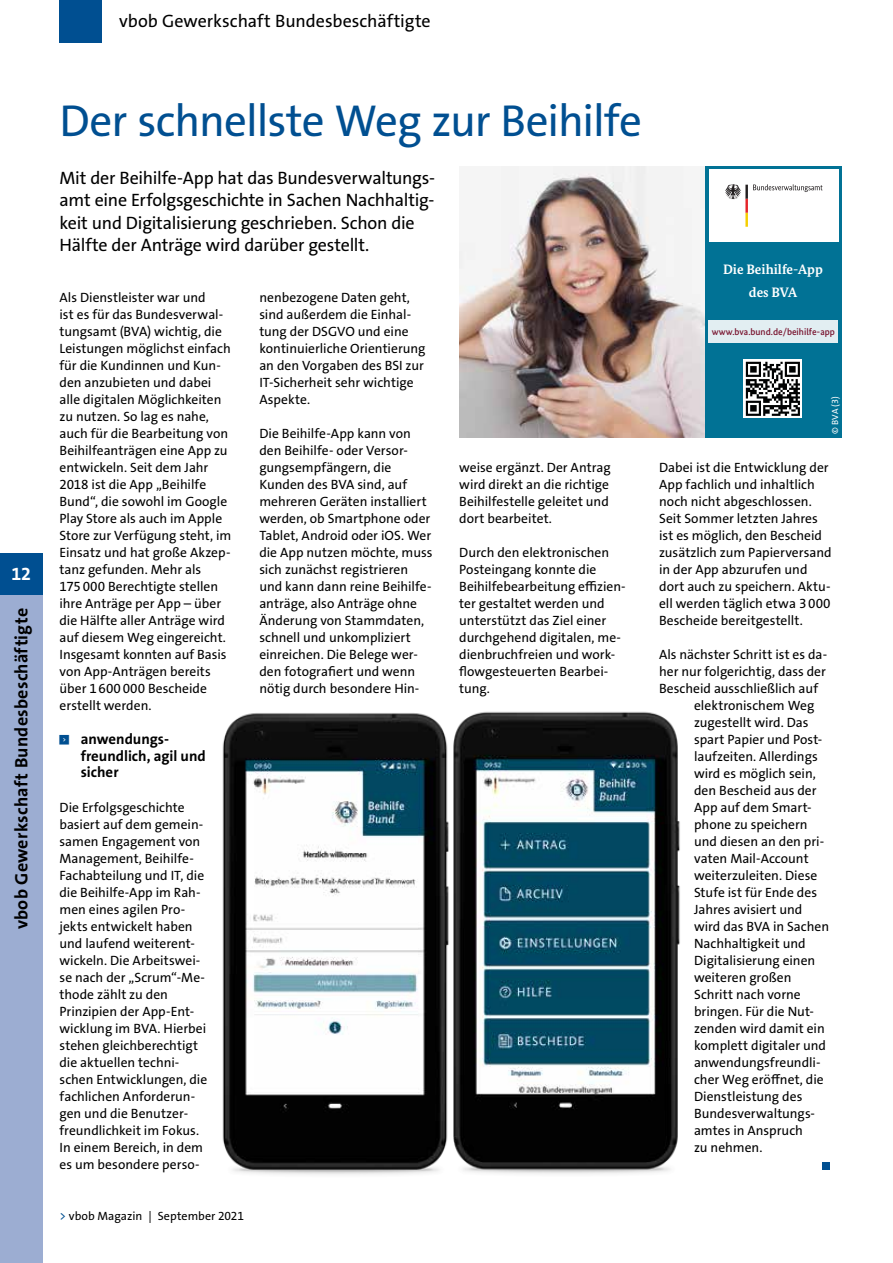
<style>
.page{position:relative;width:893px;height:1263px;background:#fff}
.page>*{position:absolute;margin:0;border:0;box-sizing:border-box;transform-origin:0 0}
.Headline_VBOB_30_pt{font:45px "The Sans Os F";letter-spacing:-.02em;color:#004f91}
.Vorspann{font:18px/22.5px "The Sans Os F";letter-spacing:-.01em;color:#000}
.t1{font:700 18px "The Sans Os F";letter-spacing:.015em;color:#000}
.t2{font:700 18px "The Sans Os F";color:#fff}
.t3{font:700 14.85px/16.5px "The Sans Os F";color:#000}
.t4{font:700 13.65px/23px "Bundes Serif";color:#fff;text-align:center}
.Grundtext{font:13.5px/17px "The Sans Os F";color:#000}
.t5{font:12px "The Sans Os F";letter-spacing:.005em;color:#000}
.t6{font:500 9.6px "Bundes Sans";color:#78132e}
.Fotonachweis{font:9px "The Sans Os F";color:#fff}
.t7{font:6.15px "Top Numbers";color:#004f91}
.s1{color:#004f91}
</style>
<div class="page">
<div style="left:822px;top:1162px;width:7px;height:7px;background:#004f91"></div>
<img style="left:459px;top:166px;width:246px;height:272px">
<div style="left:705px;top:166px;width:137px;height:272px;background:#017295"></div>
<div style="left:744px;top:360px;width:58px;height:58px;background:linear-gradient(to right,#fff,#fff)"></div>
<svg style="left:746px;top:362px;width:54px;height:54px;background:#757575"></svg>
<div style="left:709px;top:169px;width:129px;height:73px;background:#fff"></div>
<svg style="left:725px;top:184px;width:97px;height:43px"></svg>
<div style="left:708px;top:321px;width:130px;height:22px;background:#e2eef2"></div>
<img style="left:456px;top:711px;width:224px;height:463px">
<img style="left:222px;top:713px;width:234px;height:462px">
<div style="left:0;top:553px;width:43px;height:42px;background:#004f91"></div>
<div style="left:0;top:595px;width:43px;height:668px;background:#9cadd2"></div>
<div style="left:60px;top:0;width:42px;height:43px;background:#004f91"></div>
<h2 class="Vorspann" style="left:119px;top:10px;width:313px">vbob Gewerkschaft Bundesbeschäftigte</h2>
<h2 class="t2" style="left:11px;top:562px;width:21px">12</h2>
<h2 class="t1" style="left:10px;top:929px;width:323px;rotate:-90deg">vbob Gewerkschaft Bundesbeschäftigte</h2>
<p class="Headline_VBOB_30_pt" style="left:60px;top:92px;width:584px">Der schnellste Weg zur Beihilfe</p>
<p class="Vorspann" style="left:60px;top:167px;width:377px">Mit der Beihilfe-App hat das Bundesverwaltungs&shy;amt eine Erfolgsgeschichte in Sachen Nachhaltig&shy;keit und Digitalisierung geschrieben. Schon die Hälfte der Anträge wird darüber gestellt.</p>
<p class="Grundtext" style="left:60px;top:289px;width:173px">Als Dienstleister war und<br>ist es für das Bundesverwal&shy;tungsamt (BVA) wichtig, die<br>Leistungen möglichst einfach für die Kundinnen und Kun&shy;den anzubieten und dabei alle digitalen Möglichkeiten zu nutzen. So lag es nahe, auch für die Bearbeitung von<br>Beihilfeanträgen eine App zu entwickeln. Seit dem Jahr<br>2018 ist die App „Beihilfe<br>Bund“, die sowohl im Google<br>Play Store als auch im Apple<br>Store zur Verfügung steht, im<br>Einsatz und hat große Akzep&shy;tanz gefunden. Mehr als<br>175000 Berechtigte stellen ihre Anträge per App – über die Hälfte aller Anträge wird auf diesem Weg eingereicht.<br>Insgesamt konnten auf Basis von App-Anträgen bereits über 1600000 Bescheide erstellt werden.</p>
<p class="t7" style="left:60px;top:735px;width:11px">&lt;</p>
<p class="t3" style="left:81px;top:731px;width:127px">anwendungs&shy;freundlich, agil und sicher</p>
<p class="Grundtext" style="left:60px;top:799px;width:149px">Die Erfolgsgeschichte basiert auf dem gemein&shy;samen Engagement von<br>Management, Beihilfe-<br>Fachabteilung und IT, die die Beihilfe-App im Rah&shy;men eines agilen Pro&shy;jekts entwickelt haben und laufend weiterent&shy;wickeln. Die Arbeitswei&shy;se nach der „Scrum“-Me&shy;thode zählt zu den<br>Prinzipien der App-Ent&shy;wicklung im BVA. Hierbei stehen gleichberechtigt die aktuellen techni&shy;schen Entwicklungen, die fachlichen Anforderun&shy;gen und die Benutzer&shy;freundlichkeit im Fokus.<br>In einem Bereich, in dem es um besondere perso-</p>
<p class="Grundtext" style="left:259px;top:289px;width:168px">nenbezogene Daten geht, sind außerdem die Einhal&shy;tung der DSGVO und eine kontinuierliche Orientierung an den Vorgaben des BSI zur<br>IT-Sicherheit sehr wichtige<br>Aspekte.</p>
<p class="Grundtext" style="left:259px;top:425px;width:175px">Die Beihilfe-App kann von den Beihilfe- oder Versor&shy;gungsempfängern, die<br>Kunden des BVA sind, auf mehreren Geräten installiert werden, ob Smartphone oder<br>Tablet, Android oder iOS. Wer die App nutzen möchte, muss sich zunächst registrieren und kann dann reine Beihilfe&shy;anträge, also Anträge ohne<br>Änderung von Stammdaten, schnell und unkompliziert einreichen. Die Belege wer&shy;den fotografiert und wenn nötig durch besondere Hin-</p>
<p class="Grundtext" style="left:459px;top:459px;width:153px">weise ergänzt. Der Antrag wird direkt an die richtige<br>Beihilfestelle geleitet und dort bearbeitet.</p>
<p class="Grundtext" style="left:459px;top:544px;width:168px">Durch den elektronischen<br>Posteingang konnte die<br>Beihilfebearbeitung effizien&shy;ter gestaltet werden und unterstützt das Ziel einer durchgehend digitalen, me&shy;dienbruchfreien und work&shy;flowgesteuerten Bearbei&shy;tung.</p>
<p class="t5" style="left:60px;top:1208px;width:186px"><span class="s1">&gt;</span> vbob Magazin | September 2021</p>
<p class="t4" style="left:723px;top:258px;width:101px">Die Beihilfe-App des BVA</p>
<p class="t6" style="left:712px;top:326px;width:125px">www.bva.bund.de/beihilfe-app</p>
<p class="Fotonachweis" style="left:829px;top:434px;width:38px;rotate:-90deg">© BVA (3)</p>
<p class="Grundtext" style="left:659px;top:459px;width:174px">Dabei ist die Entwicklung der<br>App fachlich und inhaltlich noch nicht abgeschlossen.<br>Seit Sommer letzten Jahres ist es möglich, den Bescheid zusätzlich zum Papierversand in der App abzurufen und dort auch zu speichern. Aktu&shy;ell werden täglich etwa 3000<br>Bescheide bereitgestellt.</p>
<p class="Grundtext" style="left:659px;top:646px;width:170px">Als nächster Schritt ist es da-</p>
<p class="Grundtext" style="left:659px;top:663px;width:168px">her nur folgerichtig, dass der</p>
<p class="Grundtext" style="left:659px;top:680px;width:160px">Bescheid ausschließlich auf</p>
<p class="Grundtext" style="left:694px;top:697px;width:122px">elektronischem Weg</p>
<p class="Grundtext" style="left:694px;top:714px;width:116px">zugestellt wird. Das</p>
<p class="Grundtext" style="left:694px;top:731px;width:130px">spart Papier und Post-</p>
<p class="Grundtext" style="left:694px;top:748px;width:125px">laufzeiten. Allerdings</p>
<p class="Grundtext" style="left:694px;top:765px;width:123px">wird es möglich sein,</p>
<p class="Grundtext" style="left:694px;top:782px;width:124px">den Bescheid aus der</p>
<p class="Grundtext" style="left:694px;top:799px;width:119px">App auf dem Smart-</p>
<p class="Grundtext" style="left:694px;top:816px;width:115px">phone zu speichern</p>
<p class="Grundtext" style="left:694px;top:833px;width:132px">und diesen an den pri-</p>
<p class="Grundtext" style="left:694px;top:850px;width:116px">vaten Mail-Account</p>
<p class="Grundtext" style="left:694px;top:867px;width:125px">weiterzuleiten. Diese</p>
<p class="Grundtext" style="left:694px;top:884px;width:125px">Stufe ist für Ende des</p>
<p class="Grundtext" style="left:694px;top:901px;width:110px">Jahres avisiert und</p>
<p class="Grundtext" style="left:694px;top:918px;width:137px">wird das BVA in Sachen</p>
<p class="Grundtext" style="left:694px;top:935px;width:113px">Nachhaltigkeit und</p>
<p class="Grundtext" style="left:694px;top:952px;width:123px">Digitalisierung einen</p>
<p class="Grundtext" style="left:694px;top:969px;width:99px">weiteren großen</p>
<p class="Grundtext" style="left:694px;top:986px;width:108px">Schritt nach vorne</p>
<p class="Grundtext" style="left:694px;top:1003px;width:121px">bringen. Für die Nut-</p>
<p class="Grundtext" style="left:694px;top:1020px;width:132px">zenden wird damit ein</p>
<p class="Grundtext" style="left:694px;top:1037px;width:133px">komplett digitaler und</p>
<p class="Grundtext" style="left:694px;top:1054px;width:128px">anwendungsfreundli-</p>
<p class="Grundtext" style="left:694px;top:1071px;width:131px">cher Weg eröffnet, die</p>
<p class="Grundtext" style="left:694px;top:1088px;width:110px">Dienstleistung des</p>
<p class="Grundtext" style="left:694px;top:1105px;width:122px">Bundesverwaltungs-</p>
<p class="Grundtext" style="left:694px;top:1122px;width:110px">amtes in Anspruch</p>
<p class="Grundtext" style="left:694px;top:1139px;width:70px">zu nehmen.</p>
</div>
